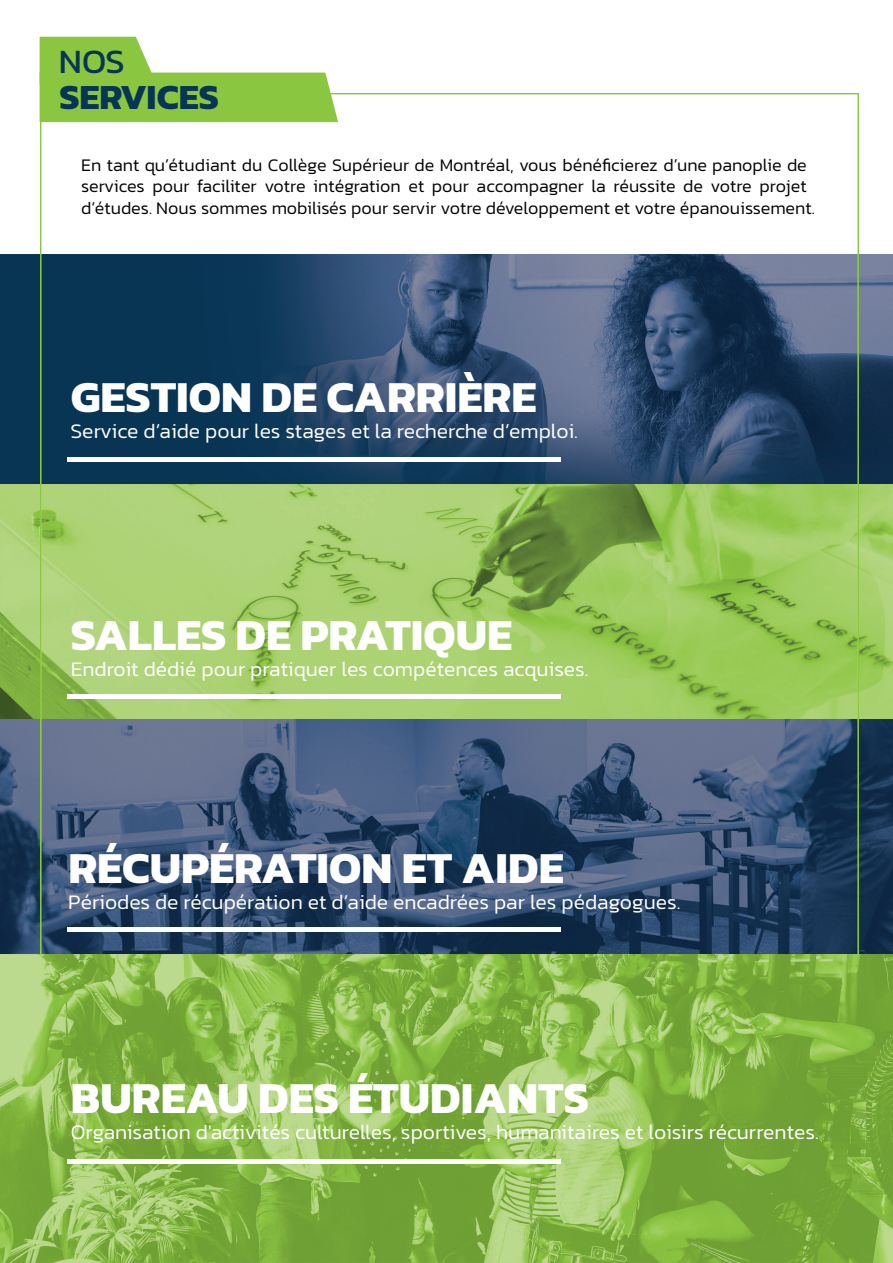
<style>
.page{position:relative;width:893px;height:1263px;background:#fff}
.page>*{position:absolute;margin:0;border:0;box-sizing:border-box;transform-origin:0 0}
.t1{font:700 45px "Kanit";color:#fff}
.t2{font:700 35.85px "Kanit";color:#083555}
.t3{font:34.65px "Kanit";color:#083555}
.t4{font:300 21px "Kanit";color:#fff}
.t5{font:300 18px/21.6px "Kanit";color:#040503}
</style>
<div class="page">
<img style="left:0;top:255px;width:893px;height:230px">
<img style="left:0;top:485px;width:893px;height:778px">
<img style="left:40px;top:94px;width:818px;height:1095px">
<svg style="left:40px;top:37px;width:298px;height:85px"></svg>
<hr style="left:68px;top:458px;width:493px;height:4px;background:#fff">
<div style="left:68px;top:694px;width:493px;height:5px;background:#fff"></div>
<hr style="left:68px;top:1159px;width:493px;height:4px;background:#fff">
<hr style="left:68px;top:928px;width:493px;height:4px;background:#fff">
<h3 class="t3" style="left:59px;top:36px;width:67px">NOS</h3>
<h2 class="t2" style="left:59px;top:69px;width:161px">SERVICES</h2>
<p class="t5" style="left:81px;top:153px;width:735px">En tant qu’étudiant du Collège Supérieur de Montréal, vous bénéficierez d’une panoplie de services pour faciliter votre intégration et pour accompagner la réussite de votre projet d’études. Nous sommes mobilisés pour servir votre développement et votre épanouissement.</p>
<h1 class="t1" style="left:71px;top:362px;width:467px">GESTION DE CARRIÈRE</h1>
<p class="t4" style="left:70px;top:417px;width:509px">Service d’aide pour les stages et la recherche d’emploi.</p>
<h1 class="t1" style="left:71px;top:600px;width:443px">SALLES DE PRATIQUE</h1>
<p class="t4" style="left:71px;top:654px;width:519px">Endroit dédié pour pratiquer les compétences acquises.</p>
<h1 class="t1" style="left:68px;top:832px;width:497px">RÉCUPÉRATION ET AIDE</h1>
<p class="t4" style="left:68px;top:887px;width:614px">Périodes de récupération et d’aide encadrées par les pédagogues.</p>
<h1 class="t1" style="left:71px;top:1063px;width:520px">BUREAU DES ÉTUDIANTS</h1>
<p class="t4" style="left:71px;top:1117px;width:749px">Organisation d'activités culturelles, sportives, humanitaires et loisirs récurrentes.</p>
</div>
